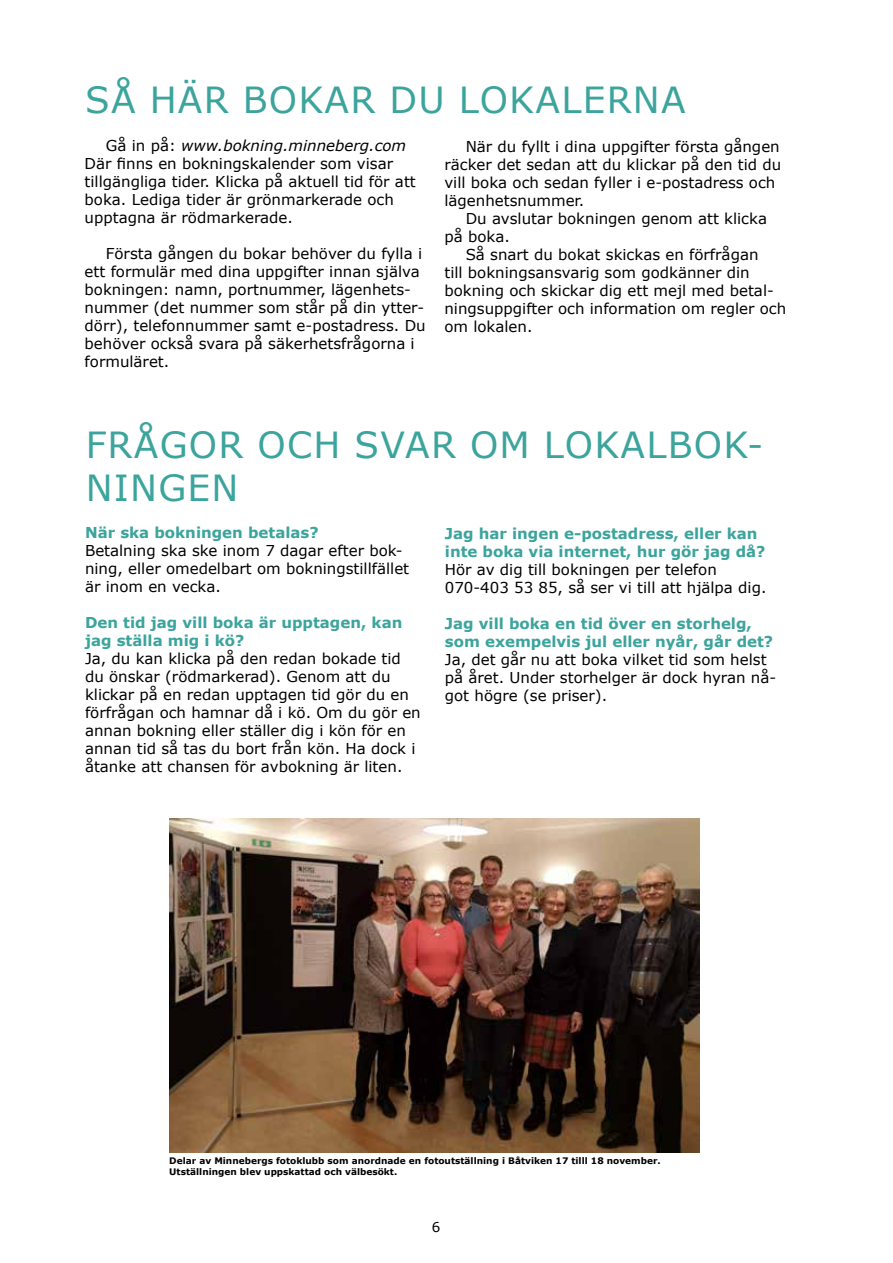
<style>
.page{position:relative;width:893px;height:1263px;background:#fff}
.page>*{position:absolute;margin:0;border:0;box-sizing:border-box;transform-origin:0 0}
.t1{font:36px/43.2px "Verdana";letter-spacing:.035em;color:#3ba49c}
.t2{font:15px/18px "Verdana";color:#000}
.t3{font:700 15px/18px "Verdana";color:#3ba49c}
.t4{font:13.5px "Verdana";color:#000}
.t5{font:700 9px/10.8px "Verdana";color:#000}
.s1{font-style:italic}
</style>
<div class="page">
<img style="left:169px;top:819px;width:530px;height:333px">
<h1 class="t1" style="left:85px;top:78px;width:602px">SÅ HÄR BOKAR DU LOKALERNA</h1>
<p class="t2" style="left:85px;top:137px;width:333px;text-indent:21px">Gå in på: <span class="s1">www.bokning.minneberg.com </span>Där finns en bokningskalender som visar tillgängliga tider. Klicka på aktuell tid för att boka. Lediga tider är grönmarkerade och upptagna är rödmarkerade.</p>
<p class="t2" style="left:85px;top:245px;width:343px;text-indent:21px">Första gången du bokar behöver du fylla i ett formulär med dina uppgifter innan själva bokningen: namn, portnummer, lägenhets&shy;nummer (det nummer som står på din ytter&shy;dörr), telefonnummer samt e-postadress. Du behöver också svara på säkerhetsfrågorna i formuläret.</p>
<p class="t2" style="left:444px;top:137px;width:338px;text-indent:21px">När du fyllt i dina uppgifter första gången räcker det sedan att du klickar på den tid du vill boka och sedan fyller i e-postadress och lägenhetsnummer.</p>
<p class="t2" style="left:444px;top:209px;width:324px;text-indent:21px">Du avslutar bokningen genom att klicka på boka.</p>
<p class="t2" style="left:444px;top:245px;width:343px;text-indent:21px">Så snart du bokat skickas en förfrågan<br>till bokningsansvarig som godkänner din bokning och skickar dig ett mejl med betal&shy;ningsuppgifter och information om regler och om lokalen.</p>
<h1 class="t1" style="left:86px;top:423px;width:679px">FRÅGOR OCH SVAR OM LOKALBOK-<br>NINGEN</h1>
<p class="t3" style="left:445px;top:524px;width:322px">Jag har ingen e-postadress, eller kan inte boka via internet, hur gör jag då?</p>
<p class="t2" style="left:445px;top:560px;width:323px">Hör av dig till bokningen per telefon<br>070-403 53 85, så ser vi till att hjälpa dig.</p>
<p class="t3" style="left:445px;top:614px;width:330px">Jag vill boka en tid över en storhelg, som exempelvis jul eller nyår, går det?</p>
<p class="t2" style="left:445px;top:650px;width:333px">Ja, det går nu att boka vilket tid som helst på året. Under storhelger är dock hyran nå&shy;got högre (se priser).</p>
<p class="t3" style="left:85px;top:523px;width:235px">När ska bokningen betalas?</p>
<p class="t2" style="left:85px;top:541px;width:326px">Betalning ska ske inom 7 dagar efter bok&shy;ning, eller omedelbart om bokningstillfället är inom en vecka.</p>
<p class="t3" style="left:85px;top:613px;width:319px">Den tid jag vill boka är upptagen, kan jag ställa mig i kö?</p>
<p class="t2" style="left:85px;top:649px;width:337px">Ja, du kan klicka på den redan bokade tid du önskar (rödmarkerad). Genom att du klickar på en redan upptagen tid gör du en förfrågan och hamnar då i kö. Om du gör en annan bokning eller ställer dig i kön för en annan tid så tas du bort från kön. Ha dock i åtanke att chansen för avbokning är liten.</p>
<p class="t5" style="left:169px;top:1155px;width:493px">Delar av Minnebergs fotoklubb som anordnade en fotoutställning i Båtviken 17 tilll 18 november.<br>Utställningen blev uppskattad och välbesökt.</p>
<p class="t4" style="left:432px;top:1218px;width:10px">6</p>
</div>
